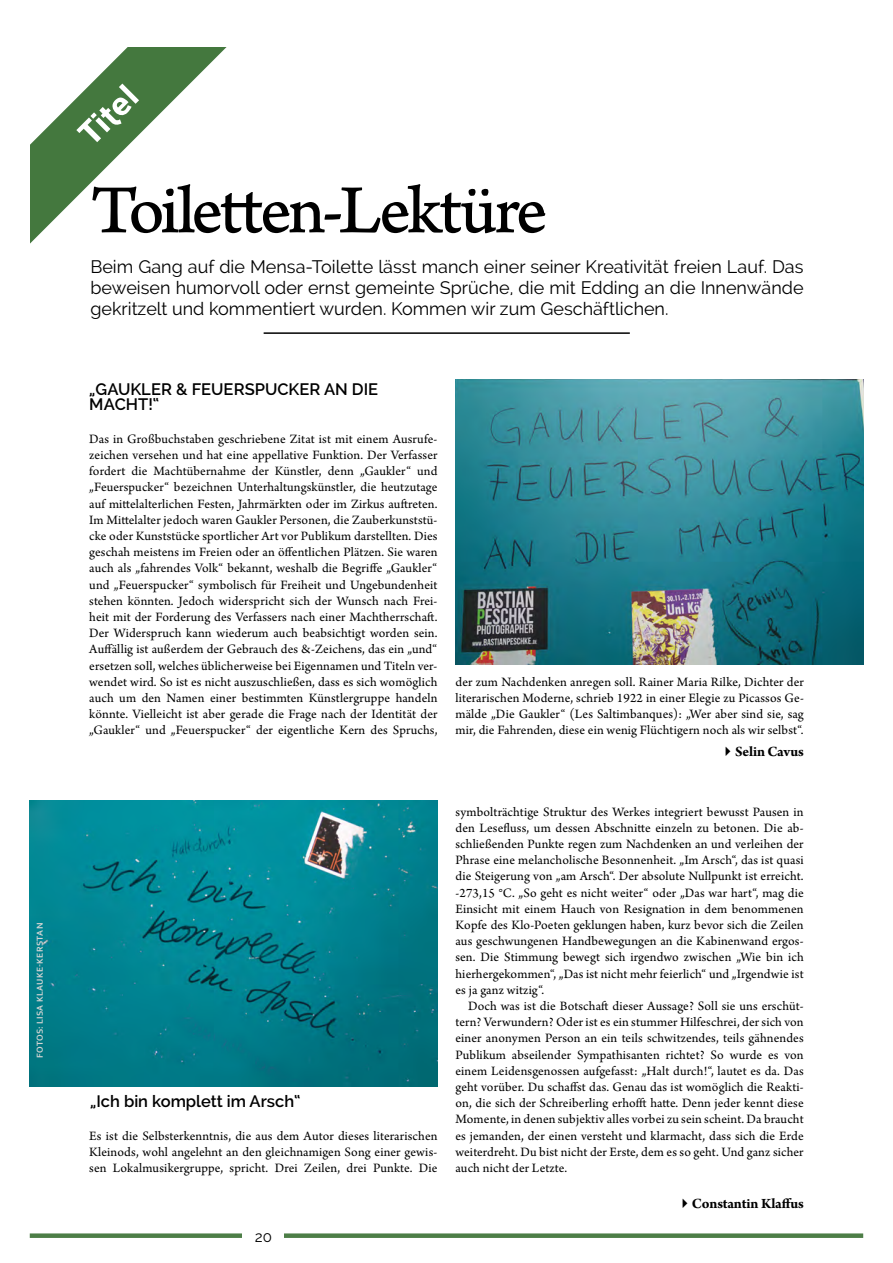
<style>
.page{position:relative;width:893px;height:1263px;background:#fff}
.page>*{position:absolute;margin:0;border:0;box-sizing:border-box;transform-origin:0 0}
.t1{font:72px "Arno Pro Caption";letter-spacing:-.055em;color:#000}
.t2{font:700 36px "Colaborate";color:#fff}
.t3{font:18px/21px "Raleway";color:#000;text-align:justify}
.t4{font:600 16.5px "Raleway";color:#000}
.t5{font:700 15px "Arno Pro";letter-spacing:-.01em;color:#000}
.t6{font:15px "Raleway";color:#000}
.t7{font:13.5px/16.2px "Arno Pro";letter-spacing:.01em;color:#000;text-align:justify}
.t8{font:700 9px "Corbel";letter-spacing:.04em;color:#d5d5d3}
</style>
<div class="page">
<div style="left:30px;top:1233px;width:833px;height:5px;background:#4d7e47"></div>
<div style="left:242px;top:1227px;width:42px;height:18px;background:#fff"></div>
<img style="left:30px;top:800px;width:407px;height:286px">
<img style="left:455px;top:379px;width:408px;height:286px">
<svg style="left:30px;top:47px;width:197px;height:197px"></svg>
<hr style="left:264px;top:332px;width:366px;height:2px;background:#000">
<p class="t8" style="left:34px;top:1058px;width:137px;rotate:-90deg">Fotos: Lisa Klauke-Kerstan</p>
<h2 class="t2" style="left:71px;top:126px;width:70px;rotate:-45deg">Titel</h2>
<h1 class="t1" style="left:90px;top:168px;width:459px">Toiletten-Lektüre</h1>
<p class="t3" style="left:90px;top:256px;width:715px">Beim Gang auf die Mensa-Toilette lässt manch einer seiner Kreativität freien Lauf. Das beweisen humorvoll oder ernst gemeinte Sprüche, die mit Edding an die Innenwände gekritzelt und kommentiert wurden. Kommen wir zum Geschäftlichen.</p>
<p class="t4" style="left:89px;top:379px;width:124px">„GAUKLER &amp; FEUERSPU</p>
<p class="t4" style="left:277px;top:379px;width:100px">CKER AN DIE</p>
<p class="t4" style="left:89px;top:394px;width:72px">MACHT!“</p>
<p class="t7" style="left:89px;top:431px;width:350px">Das in Großbuchstaben geschriebene Zitat ist mit einem Ausrufe&shy;zeichen versehen und hat eine appellative Funktion. Der Verfasser fordert die Machtübernahme der Künstler, denn „Gaukler“ und „Feuerspucker“ bezeichnen Unterhaltungskünstler, die heutzutage auf mittelalterlichen Festen, Jahrmärkten oder im Zirkus auftreten.<br>Im Mittelalter jedoch waren Gaukler Personen, die Zauberkunststü&shy;cke oder Kunststücke sportlicher Art vor Publikum darstellten. Dies geschah meistens im Freien oder an öffentlichen Plätzen. Sie waren auch als „fahrendes Volk“ bekannt, weshalb die Begriffe „Gaukler“ und „Feuerspucker“ symbolisch für Freiheit und Ungebundenheit stehen könnten. Jedoch widerspricht sich der Wunsch nach Frei&shy;heit mit der Forderung des Verfassers nach einer Machtherrschaft.<br>Der Widerspruch kann wiederum auch beabsichtigt worden sein.<br>Auffällig ist außerdem der Gebrauch des &amp;-Zeichens, das ein „und“ ersetzen soll, welches üblicherweise bei Eigennamen und Titeln ver&shy;wendet wird. So ist es nicht auszuschließen, dass es sich womöglich auch um den Namen einer bestimmten Künstlergruppe handeln könnte. Vielleicht ist aber gerade die Frage nach der Identität der „Gaukler“ und „Feuerspucker“ der eigentliche Kern des Spruchs,</p>
<p class="t7" style="left:455px;top:674px;width:350px">der zum Nachdenken anregen soll. Rainer Maria Rilke, Dichter der literarischen Moderne, schrieb 1922 in einer Elegie zu Picassos Ge&shy;mälde „Die Gaukler“ (Les Saltimbanques): „Wer aber sind sie, sag mir, die Fahrenden, diese ein wenig Flüchtigern noch als wir selbst“.</p>
<p class="t5" style="left:720px;top:743px;width:85px">✔Selin Cavus</p>
<p class="t4" style="left:90px;top:1092px;width:212px">„Ich bin komplett im Arsch“</p>
<p class="t7" style="left:89px;top:1128px;width:350px">Es ist die Selbsterkenntnis, die aus dem Autor dieses literarischen Kleinods, wohl angelehnt an den gleichnamigen Song einer gewis&shy;sen Lokalmusikergruppe, spricht. Drei Zeilen, drei Punkte. Die</p>
<p class="t6" style="left:255px;top:1228px;width:19px">20</p>
<p class="t7" style="left:455px;top:804px;width:350px">symbolträchtige Struktur des Werkes integriert bewusst Pausen in den Lesefluss, um dessen Abschnitte einzeln zu betonen. Die ab&shy;schließenden Punkte regen zum Nachdenken an und verleihen der Phrase eine melancholische Besonnenheit. „Im Arsch“, das ist quasi die Steigerung von „am Arsch“. Der absolute Nullpunkt ist erreicht. -273,15 °C. „So geht es nicht weiter“ oder „Das war hart“, mag die Einsicht mit einem Hauch von Resignation in dem benommenen Kopfe des Klo-Poeten geklungen haben, kurz bevor sich die Zeilen aus geschwungenen Handbewegungen an die Kabinenwand ergos&shy;sen. Die Stimmung bewegt sich irgendwo zwischen „Wie bin ich hierhergekommen“, „Das ist nicht mehr feierlich“ und „Irgendwie ist es ja ganz witzig“.</p>
<p class="t7" style="left:455px;top:998px;width:350px;text-indent:13px">Doch was ist die Botschaft dieser Aussage? Soll sie uns erschüt&shy;tern? Verwundern? Oder ist es ein stummer Hilfeschrei, der sich von einer anonymen Person an ein teils schwitzendes, teils gähnendes Publikum abseilender Sympathisanten richtet? So wurde es von einem Leidensgenossen aufgefasst: „Halt durch!“, lautet es da. Das geht vorüber. Du schaffst das. Genau das ist womöglich die Reakti&shy;on, die sich der Schreiberling erhofft hatte. Denn jeder kennt diese Momente, in denen subjektiv alles vorbei zu sein scheint. Da braucht es jemanden, der einen versteht und klarmacht, dass sich die Erde weiterdreht. Du bist nicht der Erste, dem es so geht. Und ganz sicher auch nicht der Letzte.</p>
<p class="t5" style="left:677px;top:1195px;width:128px">✔Constantin Klaffus</p>
</div>
